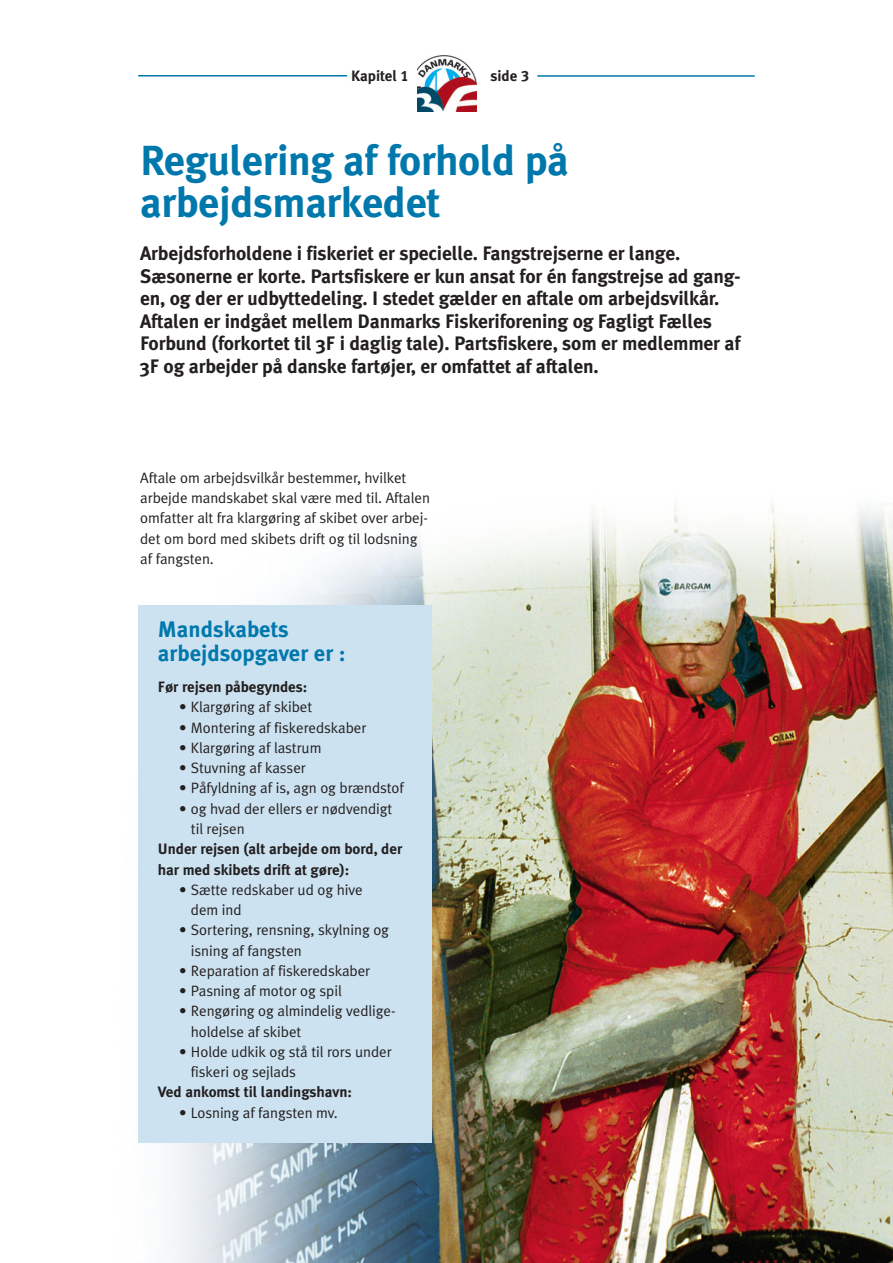
<style>
.page{position:relative;width:893px;height:1263px;background:#fff}
.page>*{position:absolute;margin:0;border:0;box-sizing:border-box;transform-origin:0 0}
.t1{font:700 42px/42px "Meta Plus";letter-spacing:-.01em;color:#0078ac}
.t2{font:700 22.5px/24px "Meta Plus";color:#0078ac}
.t3{font:700 19.5px/22.5px "Meta Plus";letter-spacing:-.01em;color:#231f20}
.t4{font:15px/20.2px "Meta Plus Normal";letter-spacing:-.005em;color:#231f20}
.t5{font:700 15px/20.2px "Meta Plus";letter-spacing:-.005em;color:#231f20}
.s1{font-family:"Meta Plus Bold Caps";font-weight:400}
</style>
<div class="page">
<img style="left:417px;top:55px;width:60px;height:57px">
<hr style="left:138px;top:75px;width:209px;height:1px;background:#0078ac">
<hr style="left:537px;top:75px;width:218px;height:2px;background:#0078ac">
<img style="left:171px;top:505px;width:722px;height:758px">
<div style="left:138px;top:605px;width:294px;height:538px;background:#cce2f0"></div>
<p class="t5" style="left:351px;top:67px;width:59px">Kapitel <span class="s1">1</span></p>
<p class="t5" style="left:491px;top:67px;width:40px">side <span class="s1">3</span></p>
<h1 class="t1" style="left:140px;top:143px;width:430px">Regulering af forhold på arbejdsmarkedet</h1>
<p class="t3" style="left:140px;top:244px;width:602px">Arbejdsforholdene i fiskeriet er specielle. Fangstrejserne er lange.<br>Sæsonerne er korte. Partsfiskere er kun ansat for én fangstrejse ad gang&shy;en, og der er udbyttedeling. I stedet gælder en aftale om arbejdsvilkår.<br>Aftalen er indgået mellem Danmarks Fiskeriforening og Fagligt Fælles Forbund (forkortet til 3F i daglig tale). Partsfiskere, som er medlemmer af 3F og arbejder på danske fartøjer, er omfattet af aftalen.</p>
<p class="t4" style="left:140px;top:468px;width:291px">Aftale om arbejdsvilkår bestemmer, hvilket arbejde mandskabet skal være med til. Aftalen omfatter alt fra klargøring af skibet over arbej&shy;det om bord med skibets drift og til lodsning af fangsten.</p>
<h2 class="t2" style="left:158px;top:620px;width:189px">Mandskabets arbejdsopgaver er :</h2>
<p class="t5" style="left:158px;top:678px;width:151px">Før rejsen påbegyndes:</p>
<p class="t4" style="left:179px;top:698px;width:135px">• Klargøring af skibet</p>
<p class="t4" style="left:179px;top:718px;width:189px">• Montering af fiskeredskaber</p>
<p class="t4" style="left:179px;top:739px;width:144px">• Klargøring af lastrum</p>
<p class="t4" style="left:179px;top:759px;width:128px">• Stuvning af kasser</p>
<p class="t4" style="left:179px;top:779px;width:226px">• Påfyldning af is, agn og brændstof</p>
<p class="t4" style="left:191px;top:799px;width:203px;text-indent:-12px">• og hvad der ellers er nødvendigt til rejsen</p>
<p class="t5" style="left:158px;top:840px;width:246px">Under rejsen (alt arbejde om bord, der har med skibets drift at gøre):</p>
<p class="t4" style="left:191px;top:880px;width:173px;text-indent:-12px">• Sætte redskaber ud og hive dem ind</p>
<p class="t4" style="left:191px;top:921px;width:200px;text-indent:-12px">• Sortering, rensning, skylning og isning af fangsten</p>
<p class="t4" style="left:179px;top:961px;width:192px">• Reparation af fiskeredskaber</p>
<p class="t4" style="left:179px;top:982px;width:164px">• Pasning af motor og spil</p>
<p class="t4" style="left:191px;top:1002px;width:206px;text-indent:-12px">• Rengøring og almindelig vedlige&shy;holdelse af skibet</p>
<p class="t4" style="left:191px;top:1042px;width:202px;text-indent:-12px">• Holde udkik og stå til rors under fiskeri og sejlads</p>
<p class="t5" style="left:158px;top:1083px;width:196px">Ved ankomst til landingshavn:</p>
<p class="t4" style="left:179px;top:1103px;width:160px">• Losning af fangsten mv.</p>
</div>
